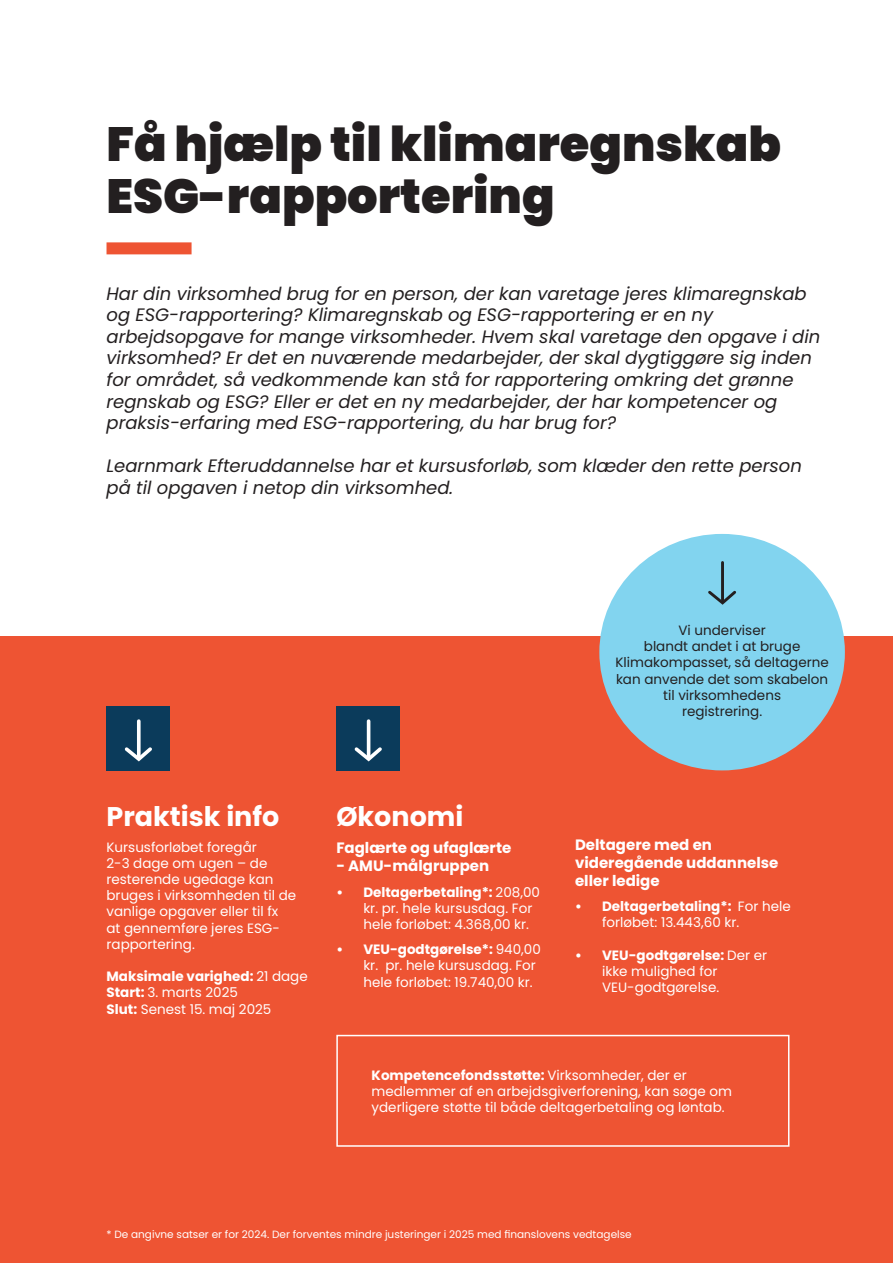
<style>
.page{position:relative;width:893px;height:1263px;background:#fff}
.page>*{position:absolute;margin:0;border:0;box-sizing:border-box;transform-origin:0 0}
.t1{font:900 48px/52.5px "Poppins";color:#231f20}
.t2{font:700 27px "Poppins";color:#fff}
.t3{font:italic 18px/21.6px "Poppins";color:#231f20}
.t4{font:700 15px/18px "Poppins";color:#fff}
.t5{font:13.5px/16.2px "Poppins";color:#fff}
.t6{font:13.5px/16.2px "Poppins";color:#231f20;text-align:center}
.t7{font:700 13.5px "Poppins";color:#fff}
.t8{font:10.5px "Poppins";color:#fff}
.s1{font-weight:400}
.s2{font-weight:700}
</style>
<div class="page">
<div style="left:0;top:636px;width:893px;height:627px;background:#ee5433"></div>
<div style="left:107px;top:242px;width:85px;height:12px;background:#ee5433"></div>
<div style="left:107px;top:706px;width:63px;height:64px;background:#0b3b5b"></div>
<div style="left:336px;top:706px;width:63px;height:64px;background:#0b3b5b"></div>
<svg style="left:137px;top:721px;width:4px;height:23px"></svg>
<svg style="left:124px;top:744px;width:28px;height:18px"></svg>
<hr style="left:367px;top:721px;width:3px;height:35px;background:#fff">
<svg style="left:354px;top:744px;width:28px;height:18px"></svg>
<div style="left:599px;top:534px;width:246px;height:236px;background:#82d4ef;border-radius:50%"></div>
<hr style="left:721px;top:562px;width:3px;height:38px;background:#231f20">
<svg style="left:708px;top:588px;width:28px;height:17px"></svg>
<div style="left:336px;top:1035px;width:453px;height:112px;border:2px solid #fff"></div>
<p class="t1" style="left:107px;top:118px;width:676px">Få hjælp til klimaregnskab<br>ESG-rapportering</p>
<p class="t3" style="left:107px;top:283px;width:715px">Har din virksomhed brug for en person, der kan varetage jeres klimaregnskab og ESG-rapportering? Klimaregnskab og ESG-rapportering er en ny arbejdsopgave for mange virksomheder. Hvem skal varetage den opgave i din virksomhed? Er det en nuværende medarbejder, der skal dygtiggøre sig inden for området, så vedkommende kan stå for rapportering omkring det grønne regnskab og ESG? Eller er det en ny medarbejder, der har kompetencer og praksis-erfaring med ESG-rapportering, du har brug for?</p>
<p class="t3" style="left:107px;top:455px;width:697px">Learnmark Efteruddannelse har et kursusforløb, som klæder den rette person på til opgaven i netop din virksomhed.</p>
<p class="t6" style="left:678px;top:622px;width:89px">Vi underviser</p>
<p class="t6" style="left:615px;top:638px;width:215px">blandt andet i at bruge<br>Klimakompasset, så deltagerne kan anvende det som skabelon til virksomhedens<br>registrering.</p>
<p class="t2" style="left:107px;top:801px;width:174px">Praktisk info</p>
<p class="t5" style="left:107px;top:839px;width:191px">Kursusforløbet foregår<br>2-3 dage om ugen – de resterende ugedage kan bruges i virksomheden til de vanlige opgaver eller til fx<br>at gennemføre jeres ESG&shy;rapportering.</p>
<p class="t7" style="left:107px;top:969px;width:203px">Maksimale varighed: <span class="s1">21 dage</span></p>
<p class="t5" style="left:107px;top:985px;width:133px"><span class="s2">Start:</span> 3. marts 2025</p>
<p class="t5" style="left:107px;top:1001px;width:166px"><span class="s2">Slut:</span> Senest 15. maj 2025</p>
<p class="t2" style="left:336px;top:801px;width:129px">Økonomi</p>
<p class="t4" style="left:336px;top:839px;width:176px">Faglærte og ufaglærte</p>
<p class="t4" style="left:336px;top:857px;width:154px">- AMU-målgruppen</p>
<p class="t5" style="left:363px;top:884px;width:178px;text-indent:-27px"><span class="s2">• Deltagerbetaling*:</span> 208,00 kr. pr. hele kursusdag. For hele forløbet: 4.368,00 kr.</p>
<p class="t5" style="left:363px;top:941px;width:179px;text-indent:-27px"><span class="s2">• VEU-godtgørelse*:</span> 940,00 kr. pr. hele kursusdag. For hele forløbet: 19.740,00 kr.</p>
<p class="t4" style="left:575px;top:836px;width:205px">Deltagere med en videregående uddannelse eller ledige</p>
<p class="t5" style="left:602px;top:898px;width:190px;text-indent:-27px"><span class="s2">• Deltagerbetaling*:</span> For hele forløbet: 13.443,60 kr.</p>
<p class="t5" style="left:602px;top:947px;width:167px;text-indent:-27px"><span class="s2">• VEU-godtgørelse:</span> Der er ikke mulighed for<br>VEU-godtgørelse.</p>
<p class="t5" style="left:372px;top:1067px;width:362px"><span class="s2">Kompetencefondsstøtte:</span> Virksomheder, der er medlemmer af en arbejdsgiverforening, kan søge om yderligere støtte til både deltagerbetaling og løntab.</p>
<p class="t8" style="left:107px;top:1228px;width:527px">* De angivne satser er for 2024. Der forventes mindre justeringer i 2025 med finanslovens vedtagelse</p>
</div>
